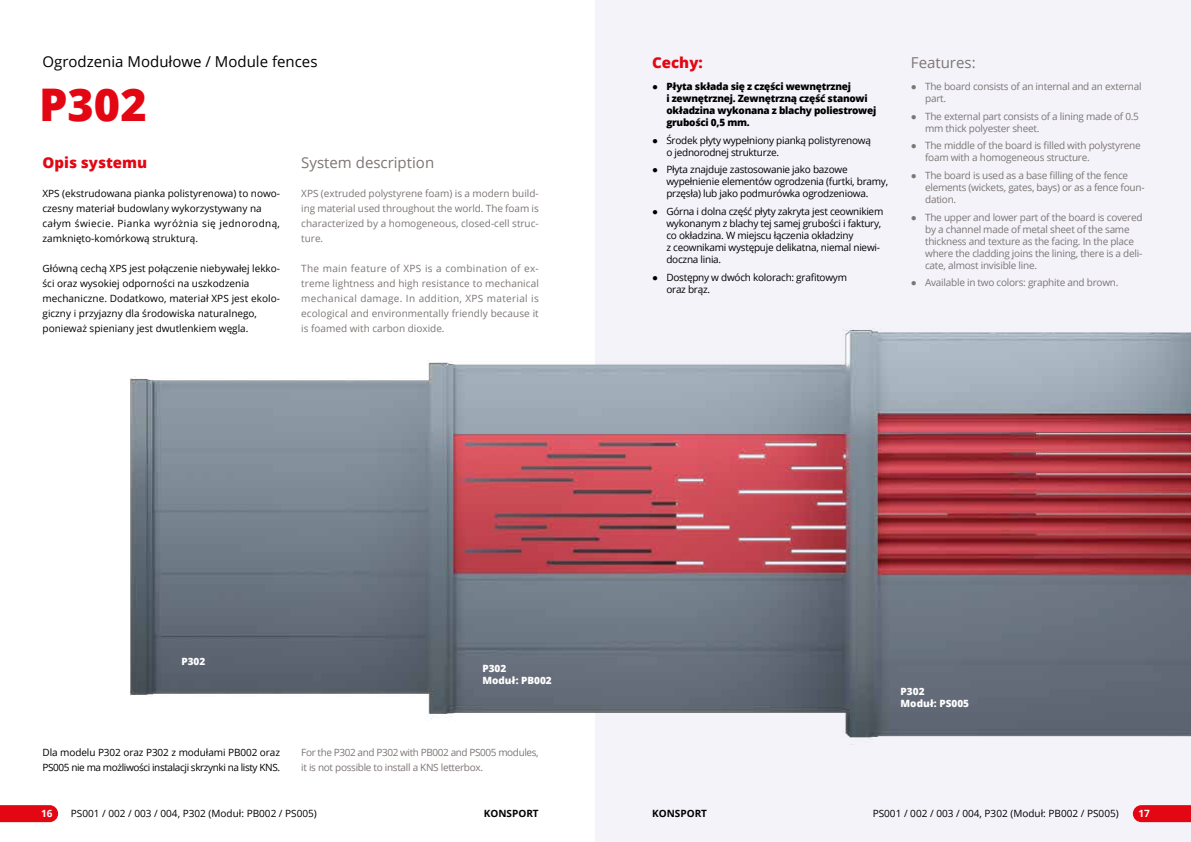
<style>
.page{position:relative;width:1191px;height:842px;background:#fff}
.page>*{position:absolute;margin:0;border:0;box-sizing:border-box;transform-origin:0 0}
.t1{font:800 45px "Open Sans";color:#e30613}
.t2{font:15px "Open Sans";color:#000}
.t3{font:15px "Open Sans";color:#7c7674}
.t4{font:800 15px "Open Sans";color:#e30613}
.t5{font:10px/12px "Open Sans";letter-spacing:-.025em;color:#7c7674}
.t6{font:10px/12px "Open Sans";letter-spacing:-.01em;color:#000}
.t7{font:800 10px/12px "Open Sans";letter-spacing:-.025em;color:#000}
.t8{font:10px/15px "Open Sans";letter-spacing:-.04em;color:#000}
.t9{font:800 10px/12px "Open Sans";color:#fff}
.t10{font:700 10px "Open Sans";color:#000}
.t11{font:700 10px "Open Sans";color:#fff}
.s1{font-family:"Arial";font-weight:400}
.s2{font-family:"Arial"}
</style>
<div class="page">
<div style="left:595px;top:0;width:596px;height:842px;background:#f4f3fa"></div>
<img style="left:129px;top:328px;width:1062px;height:417px">
<svg style="left:0;top:805px;width:58px;height:17px"></svg>
<svg style="left:1132px;top:805px;width:59px;height:17px"></svg>
<h2 class="t2" style="left:43px;top:52px;width:276px">Ogrodzenia Modułowe / Module fences</h2>
<h1 class="t1" style="left:39px;top:70px;width:109px">P302</h1>
<h2 class="t4" style="left:43px;top:151px;width:106px">Opis systemu</h2>
<p class="t6" style="left:43px;top:186px;width:239px;line-height:15px">XPS (ekstrudowana pianka polistyrenowa) to nowo&shy;czesny materiał budowlany wykorzystywany na całym świecie. Pianka wyróżnia się jednorodną, zamknięto-komórkową strukturą.</p>
<p class="t6" style="left:43px;top:261px;width:239px;line-height:15px">Główną cechą XPS jest połączenie niebywałej lekko&shy;ści oraz wysokiej odporności na uszkodzenia mechaniczne. Dodatkowo, materiał XPS jest ekolo&shy;giczny i przyjazny dla środowiska naturalnego, ponieważ spieniany jest dwutlenkiem węgla.</p>
<h2 class="t3" style="left:301px;top:152px;width:134px">System description</h2>
<p class="t5" style="left:301px;top:185px;width:239px;line-height:15px;text-align:justify">XPS (extruded polystyrene foam) is a modern build&shy;ing material used throughout the world. The foam is characterized by a homogeneous, closed-cell struc&shy;ture.</p>
<p class="t5" style="left:301px;top:260px;width:239px;line-height:15px;text-align:justify">The main feature of XPS is a combination of ex&shy;treme lightness and high resistance to mechanical mechanical damage. In addition, XPS material is ecological and environmentally friendly because it is foamed with carbon dioxide.</p>
<h2 class="t4" style="left:652px;top:51px;width:52px">Cechy:</h2>
<p class="t7" style="left:666px;top:80px;width:211px;text-indent:-14px"><span class="s1">●</span> Płyta składa się z części wewnętrznej<br>i zewnętrznej. Zewnętrzną część stanowi okładzina wykonana z blachy poliestrowej grubości 0,5 mm.</p>
<p class="t6" style="left:666px;top:134px;width:206px;text-indent:-14px"><span class="s2">●</span> Środek płyty wypełniony pianką polistyrenową o jednorodnej strukturze.</p>
<p class="t6" style="left:666px;top:163px;width:223px;text-indent:-14px"><span class="s2">●</span> Płyta znajduje zastosowanie jako bazowe wypełnienie elementów ogrodzenia (furtki, bramy, przęsła) lub jako podmurówka ogrodzeniowa.</p>
<p class="t6" style="left:666px;top:205px;width:218px;text-indent:-14px"><span class="s2">●</span> Górna i dolna część płyty zakryta jest ceownikiem wykonanym z blachy tej samej grubości i faktury, co okładzina. W miejscu łączenia okładziny<br>z ceownikami występuje delikatna, niemal niewi&shy;doczna linia.</p>
<p class="t6" style="left:666px;top:271px;width:182px;text-indent:-14px"><span class="s2">●</span> Dostępny w dwóch kolorach: grafitowym oraz brąz.</p>
<h2 class="t3" style="left:911px;top:52px;width:66px">Features:</h2>
<p class="t5" style="left:925px;top:80px;width:218px;text-indent:-14px"><span class="s2">●</span> The board consists of an internal and an external part.</p>
<p class="t5" style="left:925px;top:110px;width:215px;text-indent:-14px"><span class="s2">●</span> The external part consists of a lining made of 0.5 mm thick polyester sheet.</p>
<p class="t5" style="left:925px;top:139px;width:217px;text-indent:-14px"><span class="s2">●</span> The middle of the board is filled with polystyrene foam with a homogeneous structure.</p>
<p class="t5" style="left:925px;top:169px;width:221px;text-indent:-14px"><span class="s2">●</span> The board is used as a base filling of the fence elements (wickets, gates, bays) or as a fence foun&shy;dation.</p>
<p class="t5" style="left:925px;top:211px;width:219px;text-indent:-14px"><span class="s2">●</span> The upper and lower part of the board is covered by a channel made of metal sheet of the same thickness and texture as the facing. In the place where the cladding joins the lining, there is a deli&shy;cate, almost invisible line.</p>
<p class="t5" style="left:911px;top:276px;width:209px"><span class="s2">●</span> Available in two colors: graphite and brown.</p>
<p class="t9" style="left:181px;top:654px;width:25px">P302</p>
<p class="t9" style="left:482px;top:661px;width:71px">P302<br>Moduł: PB002</p>
<p class="t8" style="left:43px;top:745px;width:239px">Dla modelu P302 oraz P302 z modułami PB002 oraz<br>PS005 nie ma możliwości instalacji skrzynki na listy KNS.</p>
<p class="t5" style="left:301px;top:744px;width:239px;line-height:15px">For the P302 and P302 with PB002 and PS005 modules, it is not possible to install a KNS letterbox.</p>
<p class="t9" style="left:900px;top:684px;width:70px">P302<br>Moduł: PS005</p>
<p class="t11" style="left:41px;top:807px;width:13px">16</p>
<p class="t6" style="left:71px;top:807px;width:247px">PS001 / 002 / 003 / 004, P302 (Moduł: PB002 / PS005)</p>
<p class="t10" style="left:484px;top:807px;width:56px">KONSPORT</p>
<p class="t10" style="left:652px;top:807px;width:56px">KONSPORT</p>
<p class="t6" style="left:872px;top:807px;width:247px">PS001 / 002 / 003 / 004, P302 (Moduł: PB002 / PS005)</p>
<p class="t11" style="left:1138px;top:807px;width:13px">17</p>
</div>
